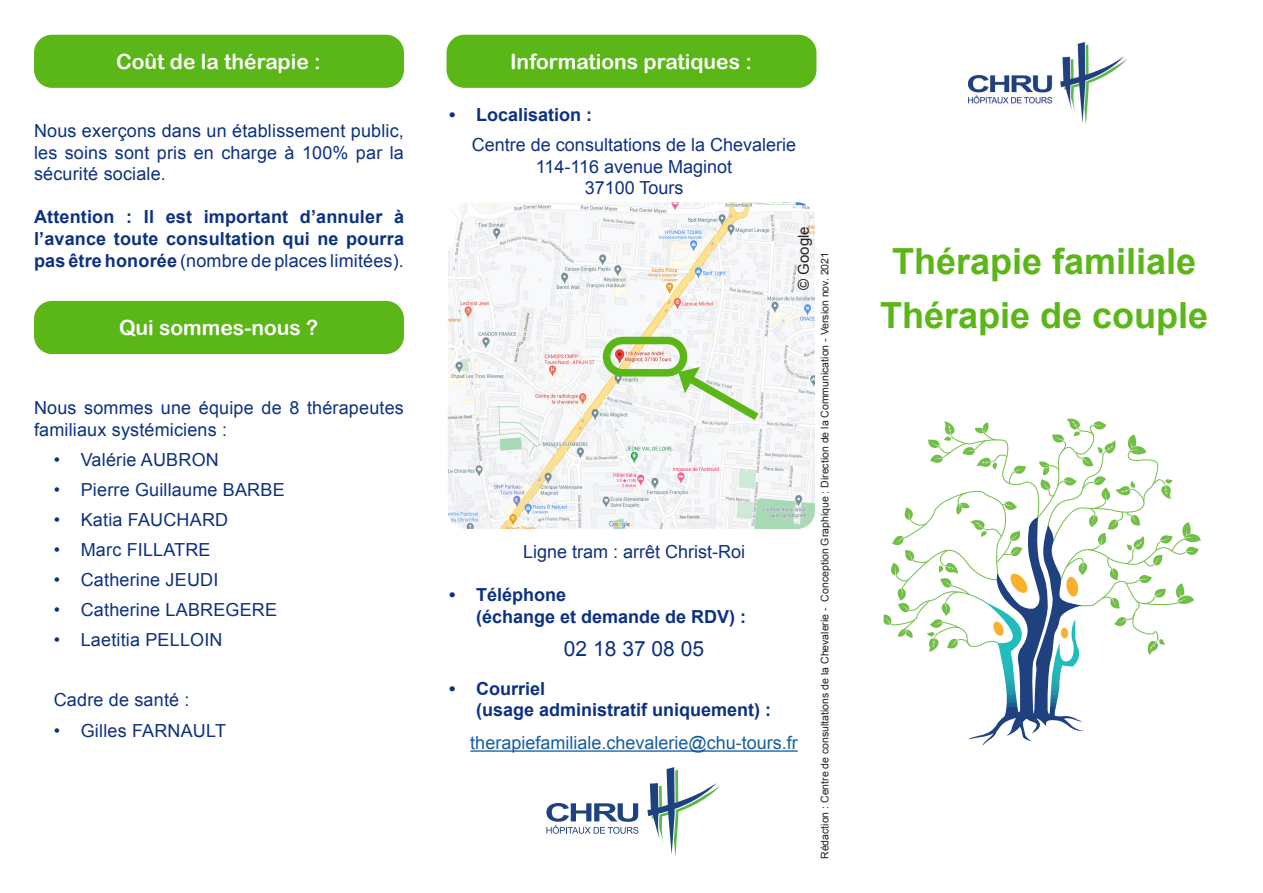
<style>
.page{position:relative;width:1263px;height:893px;background:#fff}
.page>*{position:absolute;margin:0;border:0;box-sizing:border-box;transform-origin:0 0}
.t1{font:700 36px "Arial";color:#5bb718}
.t2{font:21px "Arial Rounded MT Bold";color:#fff}
.t3{font:21px "Arial";color:#0d3182}
.t4{font:18px/21.6px "Arial";letter-spacing:.01em;color:#0d3182;text-align:justify}
.t5{font:700 18px/21.6px "Arial";color:#0d3182;text-align:justify}
.t6{font:18px "Arial";color:#175d9e}
.t7{font:15px "Arial";color:#231f20}
.t8{font:10.5px "Arial";color:#231f20}
.s1{font-weight:400}
</style>
<div class="page">
<img style="left:968px;top:42px;width:158px;height:82px">
<svg style="left:647px;top:767px;width:73px;height:90px"></svg>
<svg style="left:546px;top:803px;width:92px;height:31px"></svg>
<hr style="left:470px;top:750px;width:328px;height:2px;background:#175d9e">
<img style="left:448px;top:202px;width:367px;height:327px">
<svg style="left:885px;top:418px;width:316px;height:327px"></svg>
<div style="left:34px;top:35px;width:370px;height:53px;background:#5bb718;border-radius:18px"></div>
<div style="left:34px;top:301px;width:370px;height:53px;background:#5bb718;border-radius:18px"></div>
<div style="left:446px;top:35px;width:370px;height:53px;background:#5bb718;border-radius:18px"></div>
<div style="left:603px;top:337px;width:84px;height:40px;border:8px solid #5bb718;border-radius:16px"></div>
<svg style="left:677px;top:367px;width:90px;height:60px"></svg>
<p class="t2" style="left:116px;top:49px;width:206px">Coût de la thérapie :</p>
<p class="t4" style="left:34px;top:120px;width:371px">Nous exerçons dans un établissement public, les soins sont pris en charge à 100% par la sécurité sociale.</p>
<p class="t5" style="left:34px;top:207px;width:371px">Attention : Il est important d’annuler à l’avance toute consultation qui ne pourra pas être honorée <span class="s1">(nombre de places limitées).</span></p>
<p class="t2" style="left:119px;top:315px;width:201px">Qui sommes-nous ?</p>
<p class="t4" style="left:34px;top:397px;width:371px">Nous sommes une équipe de 8 thérapeutes familiaux systémiciens :</p>
<p class="t4" style="left:54px;top:449px;width:167px">• Valérie AUBRON</p>
<p class="t4" style="left:54px;top:479px;width:232px">• Pierre Guillaume BARBE</p>
<p class="t4" style="left:54px;top:509px;width:176px">• Katia FAUCHARD</p>
<p class="t4" style="left:54px;top:539px;width:158px">• Marc FILLATRE</p>
<p class="t4" style="left:54px;top:569px;width:166px">• Catherine JEUDI</p>
<p class="t4" style="left:54px;top:599px;width:225px">• Catherine LABREGERE</p>
<p class="t4" style="left:54px;top:629px;width:170px">• Laetitia PELLOIN</p>
<p class="t4" style="left:54px;top:689px;width:137px">Cadre de santé :</p>
<p class="t4" style="left:54px;top:720px;width:174px">• Gilles FARNAULT</p>
<p class="t2" style="left:510px;top:49px;width:243px">Informations pratiques :</p>
<p class="t5" style="left:449px;top:105px;width:145px">• Localisation :</p>
<p class="t4" style="left:472px;top:134px;width:326px">Centre de consultations de la Chevalerie</p>
<p class="t4" style="left:536px;top:156px;width:198px">114-116 avenue Maginot</p>
<p class="t4" style="left:585px;top:178px;width:100px">37100 Tours</p>
<p class="t7" style="left:794px;top:290px;width:65px;rotate:-90deg">© Google</p>
<p class="t4" style="left:523px;top:541px;width:224px">Ligne tram : arrêt Christ-Roi</p>
<p class="t5" style="left:449px;top:585px;width:119px">• Téléphone</p>
<p class="t5" style="left:476px;top:606px;width:272px">(échange et demande de RDV) :</p>
<p class="t3" style="left:564px;top:635px;width:142px">02 18 37 08 05</p>
<p class="t5" style="left:449px;top:678px;width:98px">• Courriel</p>
<p class="t5" style="left:476px;top:699px;width:297px">(usage administratif uniquement) :</p>
<p class="t6" style="left:470px;top:731px;width:329px">therapiefamiliale.chevalerie@chu-tours.fr</p>
<p class="t8" style="left:818px;top:859px;width:608px;rotate:-90deg">Rédaction : Centre de consultations de la Chevalerie - Conception Graphique : Direction de la Communication - Version nov. 2021</p>
<p class="t1" style="left:892px;top:237px;width:306px">Thérapie familiale</p>
<p class="t1" style="left:880px;top:291px;width:330px">Thérapie de couple</p>
</div>
